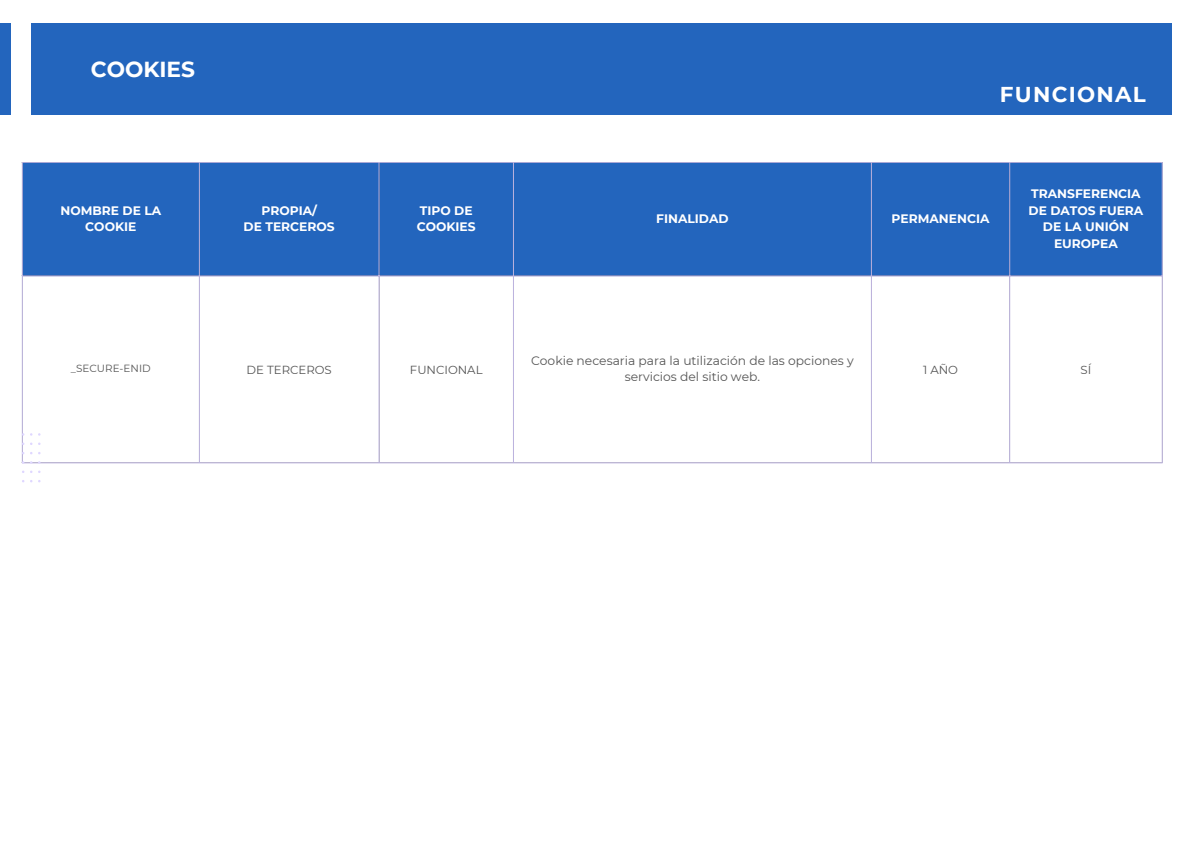
<style>
.page{position:relative;width:1191px;height:843px;background:#fff}
.page>*{position:absolute;margin:0;border:0;box-sizing:border-box;transform-origin:0 0}
.t1{font:700 21.7px "Montserrat";color:#fff}
.t2{font:700 21.5px "Montserrat";letter-spacing:.06em;color:#fff}
.t3{font:700 12.3px/16.5px "Montserrat";color:#fff;text-align:center}
.t4{font:12.3px/16.5px "Montserrat";color:#545454;text-align:center}
.t5{font:11.7px "Montserrat";color:#545454}
.t6{font:10.4px "Montserrat";color:#545454}
</style>
<div class="page">
<div style="left:31px;top:24px;width:1140px;height:91px;background:#2365bd"></div>
<div style="left:23px;top:163px;width:1138px;height:112px;background:#2365bd"></div>
<hr style="left:22px;top:163px;width:1px;height:299px;background:#bcb3df">
<hr style="left:199px;top:163px;width:1px;height:299px;background:#bcb3df">
<hr style="left:378px;top:163px;width:1px;height:299px;background:#bcb3df">
<hr style="left:513px;top:163px;width:1px;height:299px;background:#bcb3df">
<hr style="left:871px;top:163px;width:1px;height:299px;background:#bcb3df">
<hr style="left:1009px;top:163px;width:1px;height:299px;background:#bcb3df">
<hr style="left:1161px;top:163px;width:1px;height:299px;background:#bcb3df">
<hr style="left:22px;top:162px;width:1140px;height:1px;background:#bcb3df">
<hr style="left:22px;top:275px;width:1140px;height:1px;background:#bcb3df">
<hr style="left:22px;top:462px;width:1140px;height:1px;background:#bcb3df">
<div style="left:0;top:24px;width:11px;height:91px;background:#2365bd"></div>
<p class="t1" style="left:91px;top:56px;width:106px">COOKIES</p>
<p class="t3" style="left:60px;top:202px;width:102px">NOMBRE DE LA<br>COOKIE</p>
<p class="t3" style="left:261px;top:202px;width:57px">PROPIA/</p>
<p class="t3" style="left:243px;top:218px;width:93px">DE TERCEROS</p>
<p class="t2" style="left:999px;top:81px;width:147px">FUNCIONAL</p>
<p class="t3" style="left:417px;top:202px;width:60px;text-align:left">TIPO DE<br>COOKIES</p>
<p class="t3" style="left:656px;top:210px;width:74px">FINALIDAD</p>
<p class="t3" style="left:891px;top:210px;width:99px">PERMANENCIA</p>
<p class="t3" style="left:1028px;top:185px;width:116px">TRANSFERENCIA<br>DE DATOS FUERA<br>DE LA UNIÓN<br>EUROPEA</p>
<p class="t6" style="left:71px;top:362px;width:81px">_SECURE-ENID</p>
<p class="t5" style="left:246px;top:362px;width:87px">DE TERCEROS</p>
<p class="t5" style="left:410px;top:362px;width:74px">FUNCIONAL</p>
<p class="t4" style="left:531px;top:352px;width:324px">Cookie necesaria para la utilización de las opciones y servicios del sitio web.</p>
<p class="t5" style="left:923px;top:362px;width:36px">1 AÑO</p>
<p class="t5" style="left:1080px;top:362px;width:12px">SÍ</p>
</div>
